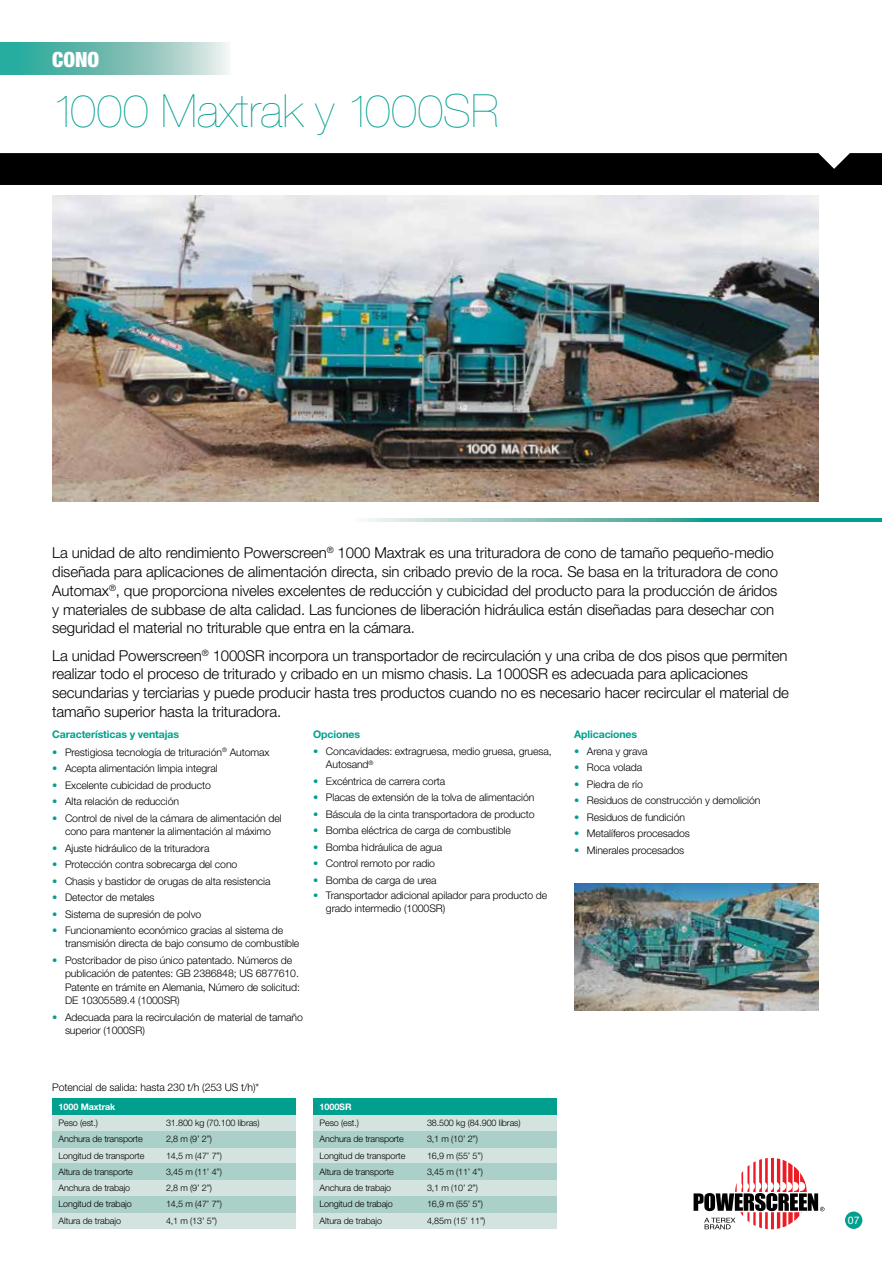
<style>
.page{position:relative;width:882px;height:1263px;background:#fff}
.page>*{position:absolute;margin:0;border:0;box-sizing:border-box;transform-origin:0 0}
.t1{font:200 45.75px "Helvetica Neue";color:#009f8e}
.t2{font:900 condensed 21px "Helvetica Neue";color:#fff}
.t3{font:300 15px/18.8px "Helvetica Neue";letter-spacing:-.01em;color:#000}
.t4{font:300 10.5px/13.5px "Helvetica Neue";letter-spacing:-.01em;color:#000}
.t5{font:700 10.5px "Helvetica Neue";letter-spacing:-.01em;color:#009f8e}
.t6{font:10.5px "Helvetica Neue";color:#fff}
.t7{font:300 9px "Helvetica Neue";letter-spacing:-.015em;color:#000}
.t8{font:700 9px "Helvetica Neue";letter-spacing:-.01em;color:#fff}
.s1{color:#009f8e}
</style>
<div class="page">
<div style="left:844px;top:1211px;width:18px;height:18px;background:#009f8e;border-radius:50%"></div>
<div style="left:0;top:153px;width:881px;height:32px;background:#000"></div>
<svg style="left:0;top:43px;width:229px;height:31px"></svg>
<img style="left:52px;top:196px;width:765px;height:306px">
<div style="left:52px;top:1098px;width:244px;height:130px;background:#d3e4e0"></div>
<div style="left:52px;top:1098px;width:244px;height:17px;background:#009f8e"></div>
<div style="left:52px;top:1131px;width:244px;height:16px;background:#abcfc9"></div>
<div style="left:52px;top:1163px;width:244px;height:17px;background:#abcfc9"></div>
<div style="left:52px;top:1196px;width:244px;height:16px;background:#abcfc9"></div>
<div style="left:313px;top:1098px;width:244px;height:130px;background:#d3e4e0"></div>
<div style="left:313px;top:1098px;width:244px;height:17px;background:#009f8e"></div>
<div style="left:313px;top:1131px;width:244px;height:16px;background:#abcfc9"></div>
<div style="left:313px;top:1163px;width:244px;height:17px;background:#abcfc9"></div>
<div style="left:313px;top:1196px;width:244px;height:16px;background:#abcfc9"></div>
<img style="left:574px;top:883px;width:244px;height:128px">
<svg style="left:364px;top:519px;width:517px;height:3px"></svg>
<svg style="left:693px;top:1158px;width:131px;height:71px"></svg>
<h2 class="t2" style="left:52px;top:47px;width:49px">CONO</h2>
<h1 class="t1" style="left:52px;top:85px;width:448px">1000 Maxtrak y 1000SR</h1>
<p class="t3" style="left:52px;top:543px;width:727px">La unidad de alto rendimiento Powerscreen<sup>®</sup> 1000 Maxtrak es una trituradora de cono de tamaño pequeño-medio diseñada para aplicaciones de alimentación directa, sin cribado previo de la roca. Se basa en la trituradora de cono Automax<sup>®</sup>, que proporciona niveles excelentes de reducción y cubicidad del producto para la producción de áridos y materiales de subbase de alta calidad. Las funciones de liberación hidráulica están diseñadas para desechar con seguridad el material no triturable que entra en la cámara.</p>
<p class="t3" style="left:52px;top:645px;width:738px">La unidad Powerscreen<sup>®</sup> 1000SR incorpora un transportador de recirculación y una criba de dos pisos que permiten realizar todo el proceso de triturado y cribado en un mismo chasis. La 1000SR es adecuada para aplicaciones secundarias y terciarias y puede producir hasta tres productos cuando no es necesario hacer recircular el material de tamaño superior hasta la trituradora.</p>
<p class="t5" style="left:313px;top:728px;width:48px">Opciones</p>
<p class="t4" style="left:326px;top:744px;width:227px;text-indent:-13px"><span class="s1">•</span> Concavidades: extragruesa, medio gruesa, gruesa,<br>Autosand<sup>®</sup></p>
<p class="t4" style="left:313px;top:774px;width:134px"><span class="s1">•</span> Excéntrica de carrera corta</p>
<p class="t4" style="left:313px;top:791px;width:223px"><span class="s1">•</span> Placas de extensión de la tolva de alimentación</p>
<p class="t4" style="left:313px;top:807px;width:223px"><span class="s1">•</span> Báscula de la cinta transportadora de producto</p>
<p class="t4" style="left:313px;top:824px;width:199px"><span class="s1">•</span> Bomba eléctrica de carga de combustible</p>
<p class="t4" style="left:313px;top:840px;width:130px"><span class="s1">•</span> Bomba hidráulica de agua</p>
<p class="t4" style="left:313px;top:856px;width:123px"><span class="s1">•</span> Control remoto por radio</p>
<p class="t4" style="left:313px;top:873px;width:125px"><span class="s1">•</span> Bomba de carga de urea</p>
<p class="t4" style="left:326px;top:888px;width:223px;text-indent:-13px"><span class="s1">•</span> Transportador adicional apilador para producto de grado intermedio (1000SR)</p>
<p class="t5" style="left:52px;top:728px;width:128px">Características y ventajas</p>
<p class="t4" style="left:52px;top:745px;width:219px"><span class="s1">•</span> Prestigiosa tecnología de trituración<sup>®</sup> Automax</p>
<p class="t4" style="left:52px;top:761px;width:167px"><span class="s1">•</span> Acepta alimentación limpia integral</p>
<p class="t4" style="left:52px;top:778px;width:160px"><span class="s1">•</span> Excelente cubicidad de producto</p>
<p class="t4" style="left:52px;top:794px;width:128px"><span class="s1">•</span> Alta relación de reducción</p>
<p class="t4" style="left:52px;top:811px;width:231px;text-align:center"><span class="s1">•</span> Control de nivel de la cámara de alimentación del cono para mantener la alimentación al máximo</p>
<p class="t4" style="left:52px;top:841px;width:159px"><span class="s1">•</span> Ajuste hidráulico de la trituradora</p>
<p class="t4" style="left:52px;top:857px;width:187px"><span class="s1">•</span> Protección contra sobrecarga del cono</p>
<p class="t4" style="left:52px;top:874px;width:220px"><span class="s1">•</span> Chasis y bastidor de orugas de alta resistencia</p>
<p class="t4" style="left:52px;top:890px;width:104px"><span class="s1">•</span> Detector de metales</p>
<p class="t4" style="left:52px;top:907px;width:151px"><span class="s1">•</span> Sistema de supresión de polvo</p>
<p class="t4" style="left:65px;top:923px;width:236px;text-indent:-13px"><span class="s1">•</span> Funcionamiento económico gracias al sistema de transmisión directa de bajo consumo de combustible</p>
<p class="t4" style="left:65px;top:953px;width:236px;text-indent:-13px"><span class="s1">•</span> Postcribador de piso único patentado. Números de publicación de patentes: GB 2386848; US 6877610.<br>Patente en trámite en Alemania, Número de solicitud:<br>DE 10305589.4 (1000SR)</p>
<p class="t4" style="left:65px;top:1010px;width:239px;text-indent:-13px"><span class="s1">•</span> Adecuada para la recirculación de material de tamaño superior (1000SR)</p>
<p class="t5" style="left:574px;top:728px;width:64px">Aplicaciones</p>
<p class="t4" style="left:574px;top:744px;width:75px"><span class="s1">•</span> Arena y grava</p>
<p class="t4" style="left:574px;top:761px;width:69px"><span class="s1">•</span> Roca volada</p>
<p class="t4" style="left:574px;top:777px;width:70px"><span class="s1">•</span> Piedra de río</p>
<p class="t4" style="left:574px;top:793px;width:188px"><span class="s1">•</span> Residuos de construcción y demolición</p>
<p class="t4" style="left:574px;top:810px;width:112px"><span class="s1">•</span> Residuos de fundición</p>
<p class="t4" style="left:574px;top:826px;width:117px"><span class="s1">•</span> Metalíferos procesados</p>
<p class="t4" style="left:574px;top:843px;width:111px"><span class="s1">•</span> Minerales procesados</p>
<p class="t4" style="left:52px;top:1080px;width:208px">Potencial de salida: hasta 230 t/h (253 US t/h)*</p>
<p class="t8" style="left:59px;top:1101px;width:58px">1000 Maxtrak</p>
<p class="t7" style="left:59px;top:1117px;width:41px">Peso (est.)</p>
<p class="t7" style="left:166px;top:1117px;width:95px">31.800 kg (70.100 libras)</p>
<p class="t7" style="left:59px;top:1134px;width:86px">Anchura de transporte</p>
<p class="t7" style="left:166px;top:1134px;width:48px">2,8 m (9’ 2”)</p>
<p class="t7" style="left:59px;top:1150px;width:87px">Longitud de transporte</p>
<p class="t7" style="left:166px;top:1150px;width:57px">14,5 m (47’ 7”)</p>
<p class="t7" style="left:59px;top:1166px;width:76px">Altura de transporte</p>
<p class="t7" style="left:166px;top:1166px;width:57px">3,45 m (11’ 4”)</p>
<p class="t7" style="left:59px;top:1182px;width:73px">Anchura de trabajo</p>
<p class="t7" style="left:166px;top:1182px;width:48px">2,8 m (9’ 2”)</p>
<p class="t7" style="left:59px;top:1199px;width:75px">Longitud de trabajo</p>
<p class="t7" style="left:166px;top:1199px;width:57px">14,5 m (47’ 7”)</p>
<p class="t7" style="left:59px;top:1215px;width:64px">Altura de trabajo</p>
<p class="t7" style="left:166px;top:1215px;width:52px">4,1 m (13’ 5”)</p>
<p class="t8" style="left:319px;top:1101px;width:33px">1000SR</p>
<p class="t7" style="left:319px;top:1117px;width:41px">Peso (est.)</p>
<p class="t7" style="left:427px;top:1117px;width:95px">38.500 kg (84.900 libras)</p>
<p class="t7" style="left:319px;top:1134px;width:86px">Anchura de transporte</p>
<p class="t7" style="left:427px;top:1134px;width:52px">3,1 m (10’ 2”)</p>
<p class="t7" style="left:319px;top:1150px;width:87px">Longitud de transporte</p>
<p class="t7" style="left:427px;top:1150px;width:57px">16,9 m (55’ 5”)</p>
<p class="t7" style="left:319px;top:1166px;width:76px">Altura de transporte</p>
<p class="t7" style="left:427px;top:1166px;width:57px">3,45 m (11’ 4”)</p>
<p class="t7" style="left:319px;top:1182px;width:73px">Anchura de trabajo</p>
<p class="t7" style="left:427px;top:1182px;width:52px">3,1 m (10’ 2”)</p>
<p class="t7" style="left:319px;top:1199px;width:75px">Longitud de trabajo</p>
<p class="t7" style="left:427px;top:1199px;width:57px">16,9 m (55’ 5”)</p>
<p class="t7" style="left:319px;top:1215px;width:64px">Altura de trabajo</p>
<p class="t7" style="left:427px;top:1215px;width:60px">4,85m (15’ 11”)</p>
<p class="t6" style="left:847px;top:1214px;width:13px">07</p>
</div>
